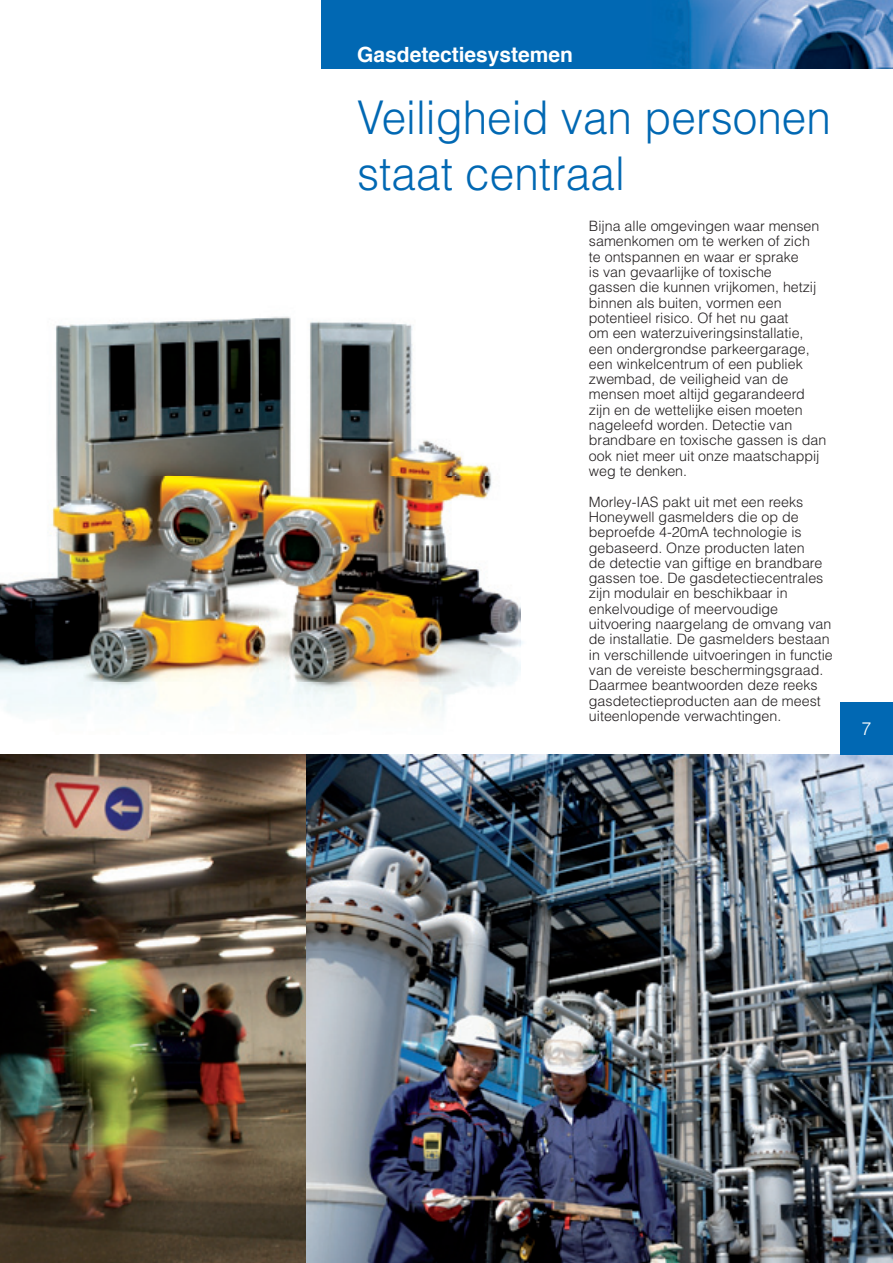
<style>
.page{position:relative;width:893px;height:1263px;background:#fff}
.page>*{position:absolute;margin:0;border:0;box-sizing:border-box;transform-origin:0 0}
.t1{font:300 46.5px/55.8px "Helvetica";color:#0168b3;scale:.95 1}
.t2{font:700 21px "Helvetica";color:#fff}
.t3{font:300 18px "Helvetica";color:#fff}
.t4{font:300 14.25px/15.3px "Helvetica";color:#231f20}
</style>
<div class="page">
<img style="left:0;top:755px;width:307px;height:508px">
<img style="left:307px;top:755px;width:586px;height:508px">
<div style="left:840px;top:702px;width:53px;height:53px;background:#0168b3"></div>
<img style="left:0;top:316px;width:523px;height:403px">
<div style="left:321px;top:0;width:572px;height:68px;background:#0168b3"></div>
<img style="left:679px;top:0;width:214px;height:68px">
<h2 class="t2" style="left:357px;top:37px;width:217px">Gasdetectiesystemen</h2>
<h1 class="t1" style="left:357px;top:89px;width:500px">Veiligheid van personen staat centraal</h1>
<p class="t4" style="left:589px;top:218px;width:239px">Bijna alle omgevingen waar mensen samenkomen om te werken of zich<br>te ontspannen en waar er sprake<br>is van gevaarlijke of toxische<br>gassen die kunnen vrijkomen, hetzij binnen als buiten, vormen een potentieel risico. Of het nu gaat<br>om een waterzuiveringsinstallatie, een ondergrondse parkeergarage, een winkelcentrum of een publiek zwembad, de veiligheid van de mensen moet altijd gegarandeerd zijn en de wettelijke eisen moeten nageleefd worden. Detectie van brandbare en toxische gassen is dan ook niet meer uit onze maatschappij weg te denken.</p>
<p class="t4" style="left:589px;top:493px;width:245px">Morley-IAS pakt uit met een reeks Honeywell gasmelders die op de beproefde 4-20mA technologie is gebaseerd. Onze producten laten<br>de detectie van giftige en brandbare gassen toe. De gasdetectiecentrales zijn modulair en beschikbaar in enkelvoudige of meervoudige uitvoering naargelang de omvang van de installatie. De gasmelders bestaan in verschillende uitvoeringen in functie van de vereiste beschermingsgraad.<br>Daarmee beantwoorden deze reeks gasdetectieproducten aan de meest uiteenlopende verwachtingen.</p>
<p class="t3" style="left:861px;top:718px;width:12px">7</p>
</div>
